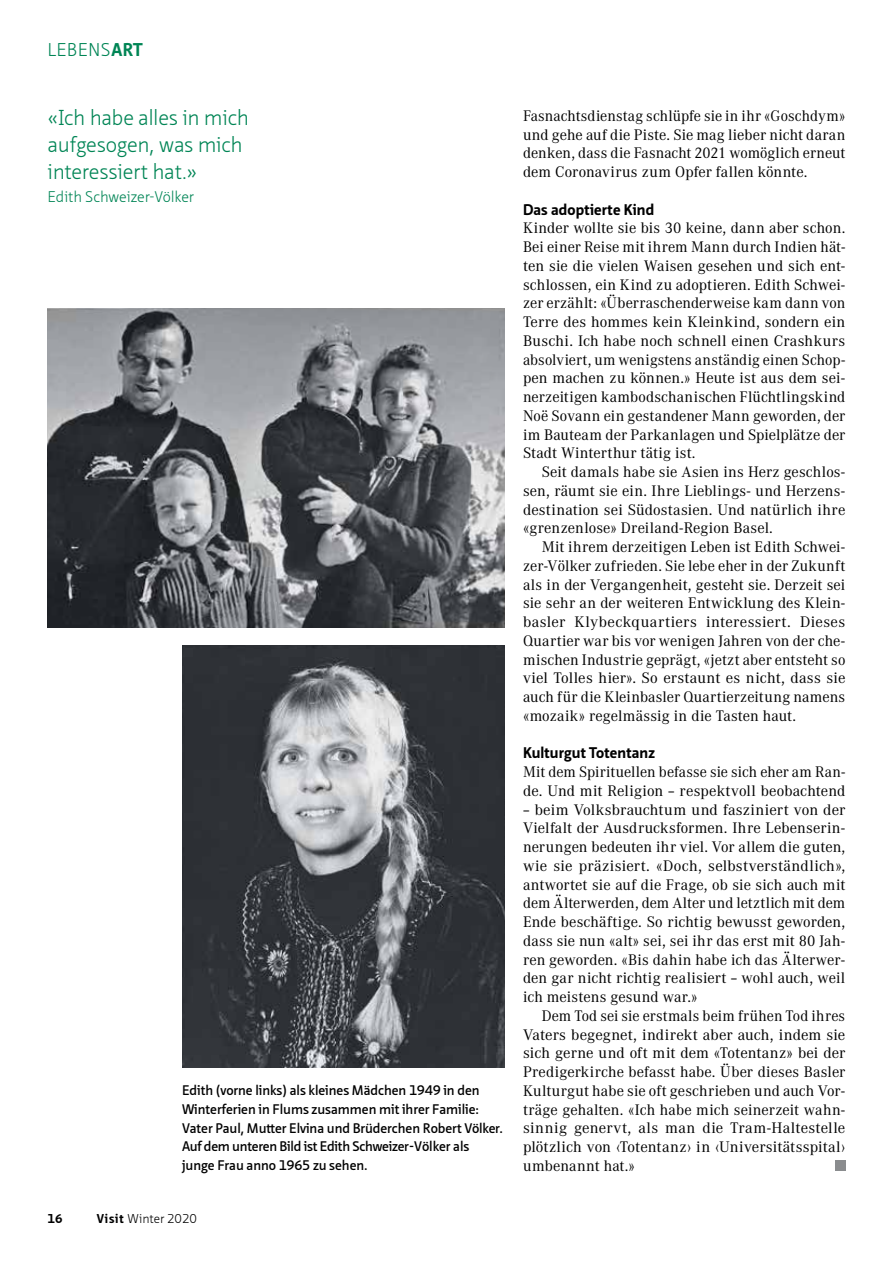
<style>
.page{position:relative;width:893px;height:1263px;background:#fff}
.page>*{position:absolute;margin:0;border:0;box-sizing:border-box;transform-origin:0 0}
.t1{font:300 21px/27px "Neue Sans Pro";letter-spacing:-.02em;color:#008555}
.t2{font:300 18px "Neue Sans Pro";letter-spacing:.01em;color:#008555}
.t3{font:15px/18.8px "Corporate A";letter-spacing:.005em;color:#000;text-align:justify}
.t4{font:700 15px "Neue Sans Pro";letter-spacing:.005em;color:#000}
.t5{font:300 15px "Neue Sans Pro";letter-spacing:-.005em;color:#008555}
.t6{font:600 13.5px/18.8px "Neue Sans Pro";letter-spacing:-.005em;color:#000}
.t7{font:300 12.45px "Neue Sans Pro";color:#000}
.t8{font:700 12.45px "Neue Sans Pro";color:#000}
.s1{font-weight:700}
</style>
<div class="page">
<div style="left:835px;top:1160px;width:10px;height:11px;background:#8a8c8e"></div>
<img style="left:48px;top:308px;width:456px;height:319px">
<img style="left:182px;top:646px;width:322px;height:421px">
<p class="t2" style="left:48px;top:38px;width:97px">lebens<span class="s1">art</span></p>
<h1 class="t1" style="left:48px;top:104px;width:203px">«Ich habe alles in mich aufgesogen, was mich interessiert hat.»</h1>
<p class="t5" style="left:48px;top:187px;width:148px">Edith Schweizer-Völker</p>
<p class="t6" style="left:182px;top:1081px;width:323px">Edith (vorne links) als kleines Mädchen 1949 in den Winterferien in Flums zusammen mit ihrer Familie:<br>Vater Paul, Mutter Elvina und Brüderchen Robert Völker.<br>Auf dem unteren Bild ist Edith Schweizer-Völker als junge Frau anno 1965 zu sehen.</p>
<p class="t8" style="left:48px;top:1211px;width:16px">16</p>
<p class="t7" style="left:97px;top:1211px;width:102px"><span class="s1">Visit</span> Winter 2020</p>
<p class="t3" style="left:523px;top:106px;width:324px">Fasnachtsdienstag schlüpfe sie in ihr «Goschdym» und gehe auf die Piste. Sie mag lieber nicht daran denken, dass die Fasnacht 2021 womöglich erneut dem Coronavirus zum Opfer fallen könnte.</p>
<p class="t4" style="left:523px;top:199px;width:133px">Das adoptierte Kind</p>
<p class="t3" style="left:523px;top:219px;width:324px">Kinder wollte sie bis 30 keine, dann aber schon.<br>Bei einer Reise mit ihrem Mann durch Indien hät&shy;ten sie die vielen Waisen gesehen und sich ent&shy;schlossen, ein Kind zu adoptieren. Edith Schwei&shy;zer erzählt: «Überraschenderweise kam dann von Terre des hommes kein Kleinkind, sondern ein Buschi. Ich habe noch schnell einen Crashkurs absolviert, um wenigstens anständig einen Schop&shy;pen machen zu können.» Heute ist aus dem sei&shy;nerzeitigen kambodschanischen Flüchtlingskind Noë Sovann ein gestandener Mann geworden, der im Bauteam der Parkanlagen und Spielplätze der Stadt Winterthur tätig ist.</p>
<p class="t3" style="left:523px;top:463px;width:324px;text-indent:19px">Seit damals habe sie Asien ins Herz geschlos&shy;sen, räumt sie ein. Ihre Lieblings- und Herzens&shy;destination sei Südostasien. Und natürlich ihre «grenzenlose» Dreiland-Region Basel.</p>
<p class="t3" style="left:523px;top:538px;width:324px;text-indent:19px">Mit ihrem derzeitigen Leben ist Edith Schwei&shy;zer-Völker zufrieden. Sie lebe eher in der Zukunft als in der Vergangenheit, gesteht sie. Derzeit sei sie sehr an der weiteren Entwicklung des Klein&shy;basler Klybeckquartiers interessiert. Dieses Quartier war bis vor wenigen Jahren von der che&shy;mischen Industrie geprägt, «jetzt aber entsteht so viel Tolles hier». So erstaunt es nicht, dass sie auch für die Kleinbasler Quartierzeitung namens «mozaik» regelmässig in die Tasten haut.</p>
<p class="t4" style="left:523px;top:743px;width:133px">Kulturgut Totentanz</p>
<p class="t3" style="left:523px;top:763px;width:324px">Mit dem Spirituellen befasse sie sich eher am Ran&shy;de. Und mit Religion – respektvoll beobachtend</p>
<p class="t3" style="left:523px;top:800px;width:324px">– beim Volksbrauchtum und fasziniert von der Vielfalt der Ausdrucksformen. Ihre Lebenserin&shy;nerungen bedeuten ihr viel. Vor allem die guten, wie sie präzisiert. «Doch, selbstverständlich», antwortet sie auf die Frage, ob sie sich auch mit dem Älterwerden, dem Alter und letztlich mit dem Ende beschäftige. So richtig bewusst geworden, dass sie nun «alt» sei, sei ihr das erst mit 80 Jah&shy;ren geworden. «Bis dahin habe ich das Älterwer&shy;den gar nicht richtig realisiert – wohl auch, weil ich meistens gesund war.»</p>
<p class="t3" style="left:523px;top:1006px;width:324px;text-indent:19px">Dem Tod sei sie erstmals beim frühen Tod ihres Vaters begegnet, indirekt aber auch, indem sie sich gerne und oft mit dem «Totentanz» bei der Predigerkirche befasst habe. Über dieses Basler Kulturgut habe sie oft geschrieben und auch Vor&shy;träge gehalten. «Ich habe mich seinerzeit wahn&shy;sinnig genervt, als man die Tram-Haltestelle plötzlich von ‹Totentanz› in ‹Universitätsspital› umbenannt hat.»</p>
</div>
